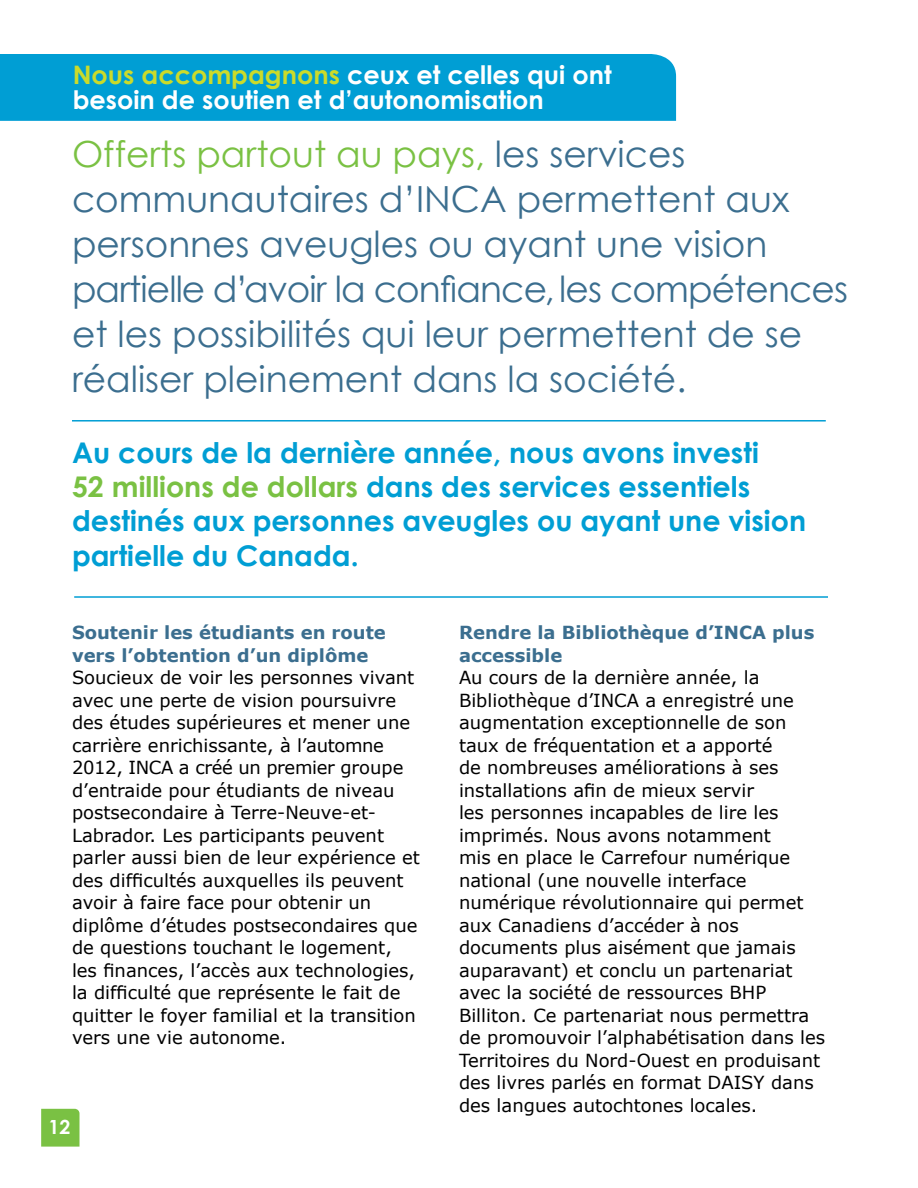
<style>
.page{position:relative;width:918px;height:1188px;background:#fff}
.page>*{position:absolute;margin:0;border:0;box-sizing:border-box;transform-origin:0 0}
.t1{font:36px/45px "Century Gothic";color:#3b6e8f}
.t2{font:700 28.5px/34.2px "Century Gothic";color:#009ed4}
.t3{font:700 25.5px/25.5px "Century Gothic";color:#fff}
.t4{font:700 19.5px "Century Gothic";color:#fff}
.t5{font:18px/22.5px "Verdana";color:#000}
.subhead{font:700 18px/22.5px "Verdana";color:#3b6e8f}
.s1{color:#cbdb2a}
.s2{color:#7ac143}
</style>
<div class="page">
<svg style="left:41px;top:1109px;width:39px;height:38px"></svg>
<div style="left:0;top:54px;width:676px;height:67px;background:#009ed4"></div>
<hr style="left:72px;top:420px;width:754px;height:2px;background:#009ed4">
<hr style="left:74px;top:596px;width:754px;height:2px;background:#009ed4">
<p class="t3" style="left:73px;top:61px;width:541px"><span class="s1">Nous accompagnons</span> ceux et celles qui ont besoin de soutien et d’autonomisation</p>
<p class="t1" style="left:72px;top:130px;width:778px"><span class="s2">Offerts partout au pays,</span> les services communautaires d’INCA permettent aux personnes aveugles ou ayant une vision partielle d’avoir la confiance, les compétences et les possibilités qui leur permettent de se réaliser pleinement dans la société.</p>
<p class="t2" style="left:72px;top:435px;width:736px">Au cours de la dernière année, nous avons investi<br><span class="s2">52 millions de dollars</span> dans des services essentiels destinés aux personnes aveugles ou ayant une vision partielle du Canada.</p>
<h3 class="subhead" style="left:72px;top:621px;width:315px">Soutenir les étudiants en route vers l’obtention d’un diplôme</h3>
<p class="t5" style="left:72px;top:666px;width:349px">Soucieux de voir les personnes vivant avec une perte de vision poursuivre des études supérieures et mener une carrière enrichissante, à l’automne 2012, INCA a créé un premier groupe d’entraide pour étudiants de niveau postsecondaire à Terre-Neuve-et-Labrador. Les participants peuvent parler aussi bien de leur expérience et des difficultés auxquelles ils peuvent avoir à faire face pour obtenir un diplôme d’études postsecondaires que de questions touchant le logement, les finances, l’accès aux technologies, la difficulté que représente le fait de quitter le foyer familial et la transition vers une vie autonome.</p>
<p class="t4" style="left:49px;top:1114px;width:23px">12</p>
<h3 class="subhead" style="left:459px;top:621px;width:357px">Rendre la Bibliothèque d’INCA plus accessible</h3>
<p class="t5" style="left:459px;top:666px;width:368px">Au cours de la dernière année, la Bibliothèque d’INCA a enregistré une augmentation exceptionnelle de son taux de fréquentation et a apporté<br>de nombreuses améliorations à ses installations afin de mieux servir<br>les personnes incapables de lire les imprimés. Nous avons notamment<br>mis en place le Carrefour numérique national (une nouvelle interface numérique révolutionnaire qui permet aux Canadiens d’accéder à nos documents plus aisément que jamais auparavant) et conclu un partenariat avec la société de ressources BHP Billiton. Ce partenariat nous permettra de promouvoir l’alphabétisation dans les Territoires du Nord‑Ouest en produisant des livres parlés en format DAISY dans des langues autochtones locales.</p>
</div>
